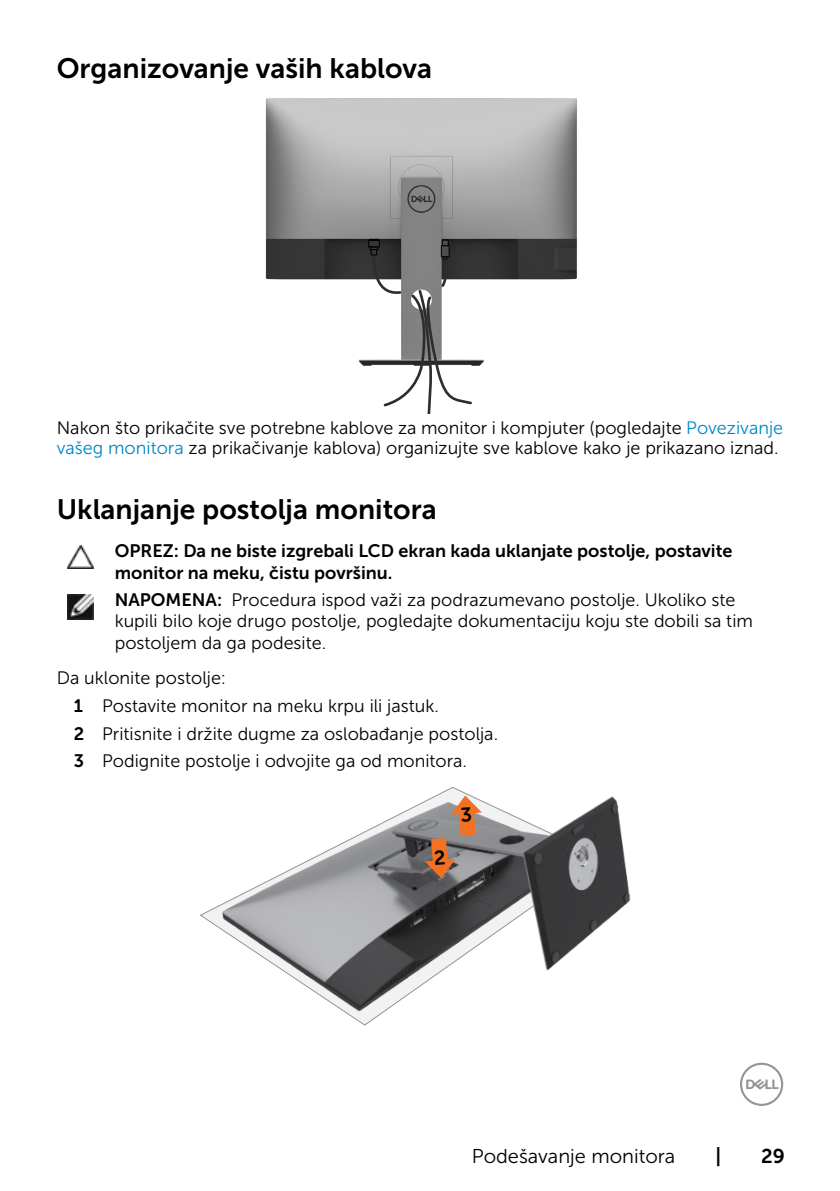
<style>
.page{position:relative;width:840px;height:1191px;background:#fff}
.page>*{position:absolute;margin:0;border:0;box-sizing:border-box;transform-origin:0 0}
.Head2{font:28px "Museo Sans For Dell 700";color:#000}
.t1{font:20px "Museo Sans For Dell 300";color:#000}
.t2{font:20px "Museo Sans For Dell 700";color:#000}
.內文{font:18px/21.6px "Museo Sans For Dell 300";color:#000}
.內文-2{font:18px/22px "Museo Sans For Dell 700";color:#000}
.s1{color:#0087cb}
.s2{font-family:"Museo Sans For Dell 700"}
</style>
<div class="page">
<svg style="left:740px;top:1062px;width:42px;height:44px"></svg>
<img style="left:265px;top:98px;width:312px;height:268px">
<div style="left:368px;top:240px;width:11px;height:7px;border:1px solid #000"></div>
<svg style="left:369px;top:239px;width:104px;height:175px"></svg>
<img style="left:67px;top:545px;width:27px;height:24px">
<img style="left:67px;top:594px;width:26px;height:26px">
<img style="left:211px;top:787px;width:420px;height:237px">
<svg style="left:424px;top:795px;width:57px;height:83px;background:#ad8d7b"></svg>
<p class="Head2" style="left:57px;top:52px;width:377px">Organizovanje vaših kablova</p>
<p class="內文" style="left:57px;top:418px;width:727px;line-height:20px">Nakon što prikačite sve potrebne kablove za monitor i kompjuter (pogledajte <span class="s1">Povezivanje vašeg monitora</span> za prikačivanje kablova) organizujte sve kablove kako je prikazano iznad.</p>
<p class="Head2" style="left:57px;top:493px;width:381px">Uklanjanje postolja monitora</p>
<p class="內文-2" style="left:115px;top:539px;width:619px">OPREZ: Da ne biste izgrebali LCD ekran kada uklanjate postolje, postavite monitor na meku, čistu površinu.</p>
<p class="內文" style="left:115px;top:589px;width:639px"><span class="s2">NAPOMENA:</span> Procedura ispod važi za podrazumevano postolje. Ukoliko ste kupili bilo koje drugo postolje, pogledajte dokumentaciju koju ste dobili sa tim postoljem da ga podesite.</p>
<p class="內文" style="left:57px;top:667px;width:171px">Da uklonite postolje:</p>
<p class="內文" style="left:74px;top:695px;width:366px"><span class="s2">1</span> Postavite monitor na meku krpu ili jastuk.</p>
<p class="內文" style="left:74px;top:722px;width:425px"><span class="s2">2</span> Pritisnite i držite dugme za oslobađanje postolja.</p>
<p class="內文" style="left:74px;top:750px;width:394px"><span class="s2">3</span> Podignite postolje i odvojite ga od monitora.</p>
<p class="t1" style="left:471px;top:1145px;width:205px">Podešavanje monitora</p>
<p class="t2" style="left:715px;top:1144px;width:7px">|</p>
<p class="t2" style="left:760px;top:1144px;width:25px">29</p>
</div>
